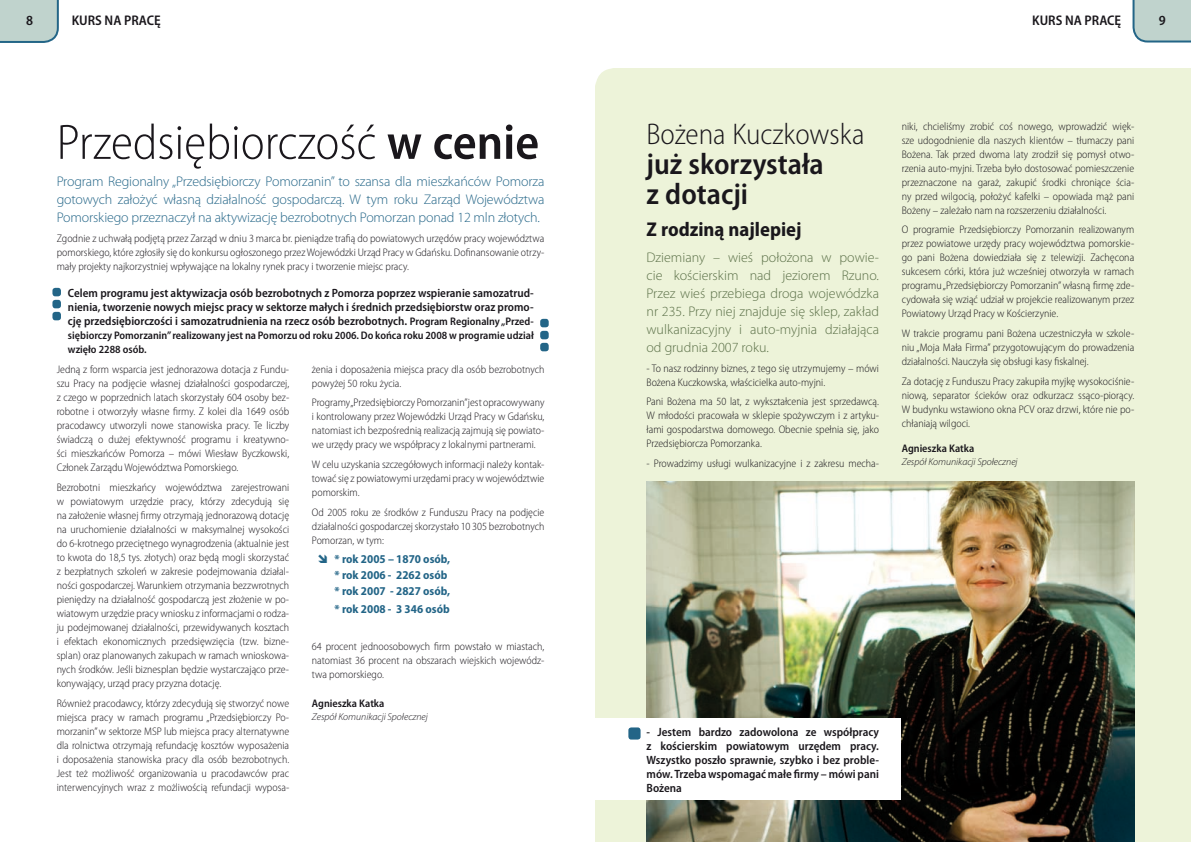
<style>
.page{position:relative;width:1191px;height:842px;background:#fff}
.page>*{position:absolute;margin:0;border:0;box-sizing:border-box;transform-origin:0 0}
.t1{font:300 semi-condensed 50px "Myriad Pro";color:#1a171c}
.t2{font:600 semi-condensed 30px/30px "Myriad Pro";color:#1a171c}
.t3{font:300 semi-condensed 30px "Myriad Pro";color:#1a171c}
.t4{font:700 semi-condensed 20px "Myriad Pro";color:#1a171c}
.t5{font:300 14px/18px "Myriad Pro";letter-spacing:-.01em;color:#236587;text-align:justify}
.t6{font:300 14px/18px "Myriad Pro";color:#5a6f47;text-align:justify}
.t7{font:600 semi-condensed 14px "Myriad Pro";color:#1a171c}
.t8{font:600 semi-condensed 12px/14px "Myriad Pro";color:#1a171c;text-align:justify}
.t9{font:700 semi-condensed 12px/16.2px "Myriad Pro";color:#236587}
.t10{font:300 semi-condensed 11px/14px "Myriad Pro";color:#1a171c;text-align:justify}
.t11{font:600 semi-condensed 11px/14px "Myriad Pro";color:#1a171c}
.t12{font:italic 300 10px "Myriad Pro";color:#1a171c}
.s1{font-weight:600}
.s2{font-size:11px}
</style>
<div class="page">
<div style="left:595px;top:69px;width:596px;height:773px;background:#edf3d9"></div>
<img style="left:646px;top:482px;width:488px;height:360px">
<div style="left:595px;top:718px;width:306px;height:82px;background:#fff"></div>
<div style="left:52px;top:288px;width:9px;height:8px;background:#236587;border-radius:3px"></div>
<div style="left:540px;top:319px;width:9px;height:8px;background:#236587;border-radius:3px"></div>
<div style="left:52px;top:300px;width:9px;height:8px;background:#236587;border-radius:3px"></div>
<div style="left:540px;top:331px;width:9px;height:8px;background:#236587;border-radius:3px"></div>
<div style="left:52px;top:312px;width:9px;height:8px;background:#236587;border-radius:3px"></div>
<div style="left:540px;top:343px;width:9px;height:8px;background:#236587;border-radius:3px"></div>
<div style="left:628px;top:727px;width:12px;height:12px;background:#236587;border-radius:3px"></div>
<svg style="left:577px;top:50px;width:37px;height:37px"></svg>
<svg style="left:0;top:0;width:59px;height:43px;background:#b5cbc8"></svg>
<svg style="left:1132px;top:0;width:59px;height:43px;background:#b6ccc9"></svg>
<p class="t7" style="left:26px;top:13px;width:8px">8</p>
<p class="t7" style="left:72px;top:12px;width:91px">KURS NA PRACĘ</p>
<p class="t7" style="left:1032px;top:12px;width:91px">KURS NA PRACĘ</p>
<p class="t7" style="left:1158px;top:13px;width:8px">9</p>
<h1 class="t1" style="left:57px;top:115px;width:484px">Przedsiębiorczość <span class="s1">w cenie</span></h1>
<p class="t5" style="left:57px;top:173px;width:489px">Program Regionalny „Przedsiębiorczy Pomorzanin” to szansa dla mieszkańców Pomorza gotowych założyć własną działalność gospodarczą. W tym roku Zarząd Województwa Pomorskiego przeznaczył na aktywizację bezrobotnych Pomorzan ponad 12 mln złotych.</p>
<p class="t10" style="left:57px;top:231px;width:489px">Zgodnie z uchwałą podjętą przez Zarząd w dniu 3 marca br. pieniądze trafią do powiatowych urzędów pracy województwa pomorskiego, które zgłosiły się do konkursu ogłoszonego przez Wojewódzki Urząd Pracy w Gdańsku. Dofinansowanie otrzy&shy;mały projekty najkorzystniej wpływające na lokalny rynek pracy i tworzenie miejsc pracy.</p>
<p class="t8" style="left:68px;top:286px;width:467px">Celem programu jest aktywizacja osób bezrobotnych z Pomorza poprzez wspieranie samozatrud&shy;nienia, tworzenie nowych miejsc pracy w sektorze małych i średnich przedsiębiorstw oraz promo&shy;cję przedsiębiorczości i samozatrudnienia na rzecz osób bezrobotnych. <span class="s2">Program Regionalny „Przed-</span></p>
<p class="t11" style="left:68px;top:328px;width:467px">siębiorczy Pomorzanin” realizowany jest na Pomorzu od roku 2006. Do końca roku 2008 w programie udział wzięło 2288 osób.</p>
<p class="t10" style="left:57px;top:363px;width:234px">Jedną z form wsparcia jest jednorazowa dotacja z Fundu&shy;szu Pracy na podjęcie własnej działalności gospodarczej, z czego w poprzednich latach skorzystały 604 osoby bez&shy;robotne i otworzyły własne firmy. Z kolei dla 1649 osób pracodawcy utworzyli nowe stanowiska pracy. Te liczby świadczą o dużej efektywność programu i kreatywno&shy;ści mieszkańców Pomorza – mówi Wiesław Byczkowski, Członek Zarządu Województwa Pomorskiego.</p>
<p class="t10" style="left:57px;top:480px;width:234px">Bezrobotni mieszkańcy województwa zarejestrowani w powiatowym urzędzie pracy, którzy zdecydują się na założenie własnej firmy otrzymają jednorazową dotację na uruchomienie działalności w maksymalnej wysokości do 6-krotnego przeciętnego wynagrodzenia (aktualnie jest to kwota do 18,5 tys. złotych) oraz będą mogli skorzystać z bezpłatnych szkoleń w zakresie podejmowania działal&shy;ności gospodarczej. Warunkiem otrzymania bezzwrotnych pieniędzy na działalność gospodarczą jest złożenie w po&shy;wiatowym urzędzie pracy wniosku z informacjami o rodza&shy;ju podejmowanej działalności, przewidywanych kosztach i efektach ekonomicznych przedsięwzięcia (tzw. bizne&shy;splan) oraz planowanych zakupach w ramach wnioskowa&shy;nych środków. Jeśli biznesplan będzie wystarczająco prze&shy;konywający, urząd pracy przyzna dotację.</p>
<p class="t10" style="left:57px;top:696px;width:234px">Również pracodawcy, którzy zdecydują się stworzyć nowe miejsca pracy w ramach programu „Przedsiębiorczy Po&shy;morzanin” w sektorze MSP lub miejsca pracy alternatywne dla rolnictwa otrzymają refundację kosztów wyposażenia i doposażenia stanowiska pracy dla osób bezrobotnych.<br>Jest też możliwość organizowania u pracodawców prac interwencyjnych wraz z możliwością refundacji wyposa-</p>
<p class="t10" style="left:312px;top:362px;width:234px">żenia i doposażenia miejsca pracy dla osób bezrobotnych powyżej 50 roku życia.</p>
<p class="t10" style="left:312px;top:396px;width:234px">Programy „Przedsiębiorczy Pomorzanin” jest opracowywany i kontrolowany przez Wojewódzki Urząd Pracy w Gdańsku, natomiast ich bezpośrednią realizacją zajmują się powiato&shy;we urzędy pracy we współpracy z lokalnymi partnerami.</p>
<p class="t10" style="left:312px;top:458px;width:234px">W celu uzyskania szczegółowych informacji należy kontak&shy;tować się z powiatowymi urzędami pracy w województwie pomorskim.</p>
<p class="t10" style="left:312px;top:505px;width:234px">Od 2005 roku ze środków z Funduszu Pracy na podjęcie działalności gospodarczej skorzystało 10 305 bezrobotnych Pomorzan, w tym:</p>
<p class="t9" style="left:334px;top:551px;width:117px">* rok 2005 – 1870 osób, * rok 2006 - 2262 osób * rok 2007 - 2827 osób,</p>
<p class="t9" style="left:334px;top:601px;width:117px">* rok 2008 - 3 346 osób</p>
<p class="t10" style="left:312px;top:639px;width:234px">64 procent jednoosobowych firm powstało w miastach, natomiast 36 procent na obszarach wiejskich wojewódz&shy;twa pomorskiego.</p>
<p class="t11" style="left:312px;top:696px;width:74px">Agnieszka Katka</p>
<p class="t12" style="left:312px;top:711px;width:117px">Zespół Komunikacji Społecznej</p>
<h2 class="t3" style="left:646px;top:118px;width:219px">Bożena Kuczkowska</h2>
<h2 class="t2" style="left:646px;top:149px;width:179px">już skorzystała z dotacji</h2>
<h3 class="t4" style="left:646px;top:218px;width:156px">Z rodziną najlepiej</h3>
<p class="t6" style="left:646px;top:248px;width:234px">Dziemiany – wieś położona w powie&shy;cie kościerskim nad jeziorem Rzuno.<br>Przez wieś przebiega droga wojewódzka nr 235. Przy niej znajduje się sklep, zakład wulkanizacyjny i auto-myjnia działająca od grudnia 2007 roku.</p>
<p class="t10" style="left:646px;top:361px;width:234px">- To nasz rodzinny biznes, z tego się utrzymujemy – mówi<br>Bożena Kuczkowska, właścicielka auto-myjni.</p>
<p class="t10" style="left:646px;top:395px;width:234px">Pani Bożena ma 50 lat, z wykształcenia jest sprzedawcą.<br>W młodości pracowała w sklepie spożywczym i z artyku&shy;łami gospodarstwa domowego. Obecnie spełnia się, jako Przedsiębiorcza Pomorzanka.</p>
<p class="t10" style="left:646px;top:456px;width:234px">- Prowadzimy usługi wulkanizacyjne i z zakresu mecha-</p>
<p class="t10" style="left:901px;top:119px;width:234px">niki, chcieliśmy zrobić coś nowego, wprowadzić więk&shy;sze udogodnienie dla naszych klientów – tłumaczy pani Bożena. Tak przed dwoma laty zrodził się pomysł otwo&shy;rzenia auto-myjni. Trzeba było dostosować pomieszczenie przeznaczone na garaż, zakupić środki chroniące ścia&shy;ny przed wilgocią, położyć kafelki – opowiada mąż pani Bożeny – zależało nam na rozszerzeniu działalności.</p>
<p class="t10" style="left:901px;top:223px;width:234px">O programie Przedsiębiorczy Pomorzanin realizowanym przez powiatowe urzędy pracy województwa pomorskie&shy;go pani Bożena dowiedziała się z telewizji. Zachęcona sukcesem córki, która już wcześniej otworzyła w ramach programu „Przedsiębiorczy Pomorzanin” własną firmę zde&shy;cydowała się wziąć udział w projekcie realizowanym przez Powiatowy Urząd Pracy w Kościerzynie.</p>
<p class="t10" style="left:901px;top:327px;width:234px">W trakcie programu pani Bożena uczestniczyła w szkole&shy;niu „Moja Mała Firma” przygotowującym do prowadzenia działalności. Nauczyła się obsługi kasy fiskalnej.</p>
<p class="t10" style="left:901px;top:374px;width:234px">Za dotację z Funduszu Pracy zakupiła myjkę wysokociśnie&shy;niową, separator ścieków oraz odkurzacz ssąco-piorący.<br>W budynku wstawiono okna PCV oraz drzwi, które nie po&shy;chłaniają wilgoci.</p>
<p class="t11" style="left:901px;top:442px;width:74px">Agnieszka Katka</p>
<p class="t12" style="left:901px;top:457px;width:117px">Zespół Komunikacji Społecznej</p>
<p class="t8" style="left:646px;top:725px;width:234px">- Jestem bardzo zadowolona ze współpracy z kościerskim powiatowym urzędem pracy.<br>Wszystko poszło sprawnie, szybko i bez proble&shy;mów. Trzeba wspomagać małe firmy – mówi pani Bożena</p>
</div>
